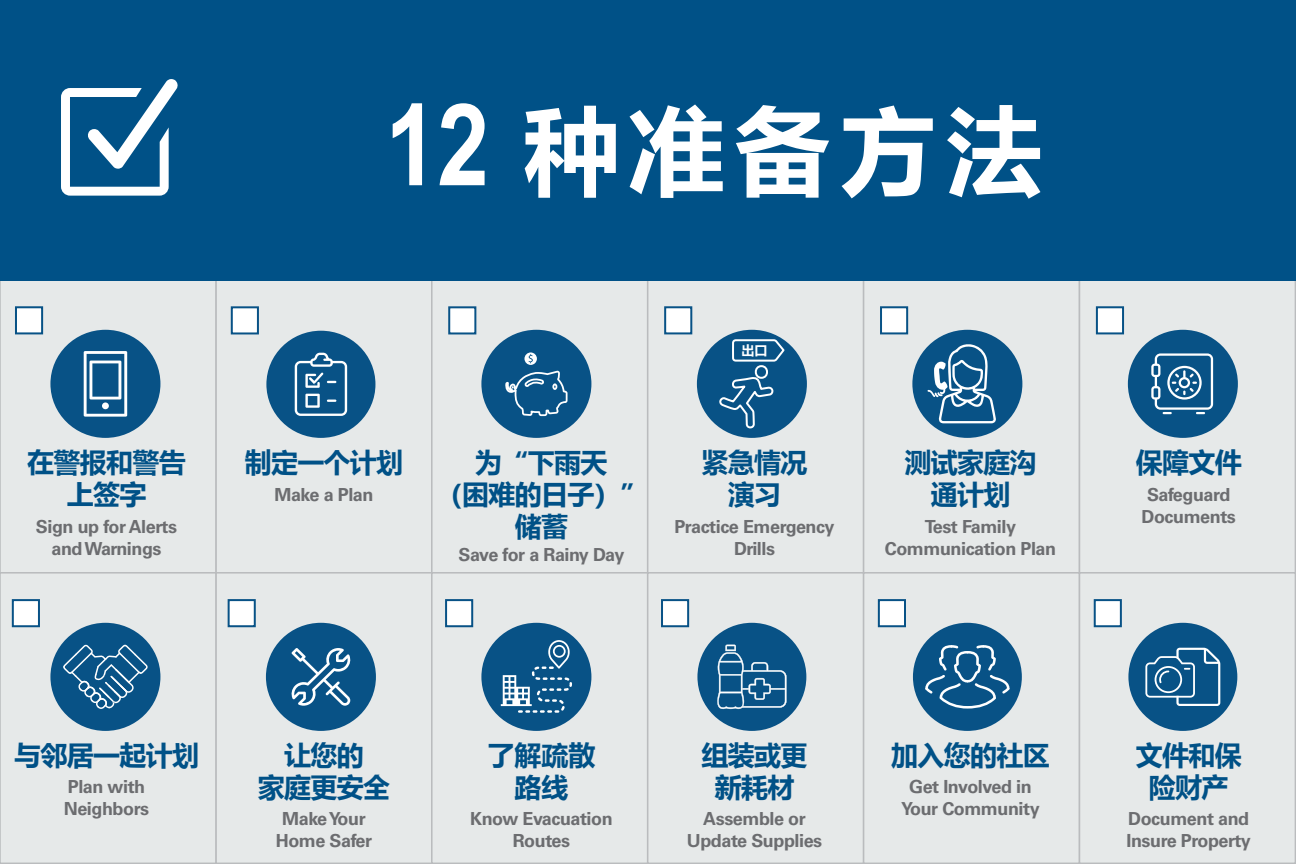
<style>
.page{position:relative;width:1296px;height:864px;background:#fff}
.page>*{position:absolute;margin:0;border:0;box-sizing:border-box;transform-origin:0 0}
.t1{font:700 96px "Microsoft Ya Hei";letter-spacing:.1em;color:#fff}
.Icon_Text{font:700 27px/32px "Microsoft Ya Hei";letter-spacing:-.025em;color:#005187;text-align:center}
.Icon_Text-2{font:700 18px/22px "Univers LT Std";letter-spacing:-.025em;color:#6c6d70;text-align:center}
.Icon_Text-3{font:700 18px "Univers LT Std";letter-spacing:-.045em;color:#6c6d70}
.t2{font:700 13px "Microsoft Ya Hei";color:#fff}
.s1{font-family:"Arial Narrow";font-size:114px}
</style>
<div class="page">
<div style="left:215px;top:279px;width:218px;height:295px;background:#e6e9e9;border:2px solid #babcbe"></div>
<div style="left:431px;top:279px;width:217px;height:295px;background:#e6e9e9;border:2px solid #babcbe"></div>
<div style="left:647px;top:279px;width:217px;height:295px;background:#e6e9e9;border:2px solid #babcbe"></div>
<div style="left:863px;top:279px;width:217px;height:295px;background:#e6e9e9;border:2px solid #babcbe"></div>
<div style="left:216px;top:573px;width:216px;height:290px;background:#e6e9e9"></div>
<div style="left:215px;top:572px;width:218px;height:292px;border:2px solid #babcbe"></div>
<div style="left:432px;top:573px;width:216px;height:290px;background:#e6e9e9"></div>
<div style="left:431px;top:572px;width:217px;height:292px;border:2px solid #babcbe"></div>
<div style="left:648px;top:573px;width:216px;height:290px;background:#e6e9e9"></div>
<div style="left:647px;top:572px;width:217px;height:292px;border:2px solid #babcbe"></div>
<div style="left:864px;top:573px;width:215px;height:290px;background:#e6e9e9"></div>
<div style="left:863px;top:572px;width:217px;height:292px;border:2px solid #babcbe"></div>
<div style="left:697px;top:623px;width:109px;height:108px;background:#085286;border-radius:50%"></div>
<svg style="left:717px;top:645px;width:70px;height:64px"></svg>
<div style="left:913px;top:623px;width:109px;height:108px;background:#085286;border-radius:50%"></div>
<svg style="left:925px;top:645px;width:85px;height:64px"></svg>
<div style="left:0;top:279px;width:217px;height:295px;background:#e6e9e9;border:2px solid #babcbe"></div>
<div style="left:0;top:572px;width:217px;height:292px;background:#e6e9e9;border:2px solid #babcbe"></div>
<div style="left:50px;top:330px;width:110px;height:108px;background:#085286;border-radius:50%"></div>
<svg style="left:84px;top:351px;width:43px;height:66px"></svg>
<div style="left:102px;top:402px;width:7px;height:7px;background:#fff;border-radius:50%"></div>
<div style="left:50px;top:623px;width:110px;height:108px;background:#085286;border-radius:50%"></div>
<svg style="left:63px;top:645px;width:85px;height:64px"></svg>
<div style="left:266px;top:331px;width:109px;height:107px;background:#085286;border-radius:50%"></div>
<svg style="left:295px;top:353px;width:52px;height:63px"></svg>
<div style="left:266px;top:623px;width:110px;height:108px;background:#085286;border-radius:50%"></div>
<svg style="left:291px;top:648px;width:60px;height:58px"></svg>
<div style="left:1079px;top:279px;width:217px;height:295px;background:#e6e9e9;border:2px solid #babcbe"></div>
<div style="left:1079px;top:572px;width:217px;height:292px;background:#e6e9e9;border:2px solid #babcbe"></div>
<div style="left:1128px;top:623px;width:109px;height:108px;background:#085286;border-radius:50%"></div>
<svg style="left:1145px;top:648px;width:75px;height:58px"></svg>
<div style="left:1128px;top:330px;width:110px;height:108px;background:#085286;border-radius:50%"></div>
<svg style="left:1151px;top:353px;width:62px;height:61px"></svg>
<div style="left:481px;top:623px;width:110px;height:108px;background:#085286;border-radius:50%"></div>
<svg style="left:501px;top:640px;width:71px;height:73px"></svg>
<div style="left:697px;top:330px;width:110px;height:108px;background:#085286;border-radius:50%"></div>
<svg style="left:718px;top:338px;width:68px;height:91px"></svg>
<div style="left:481px;top:330px;width:110px;height:108px;background:#085286;border-radius:50%"></div>
<svg style="left:524px;top:352px;width:13px;height:13px"></svg>
<svg style="left:504px;top:370px;width:65px;height:68px"></svg>
<svg style="left:529px;top:354px;width:4px;height:9px"></svg>
<div style="left:912px;top:330px;width:110px;height:108px;background:#085286;border-radius:50%"></div>
<svg style="left:927px;top:344px;width:69px;height:79px"></svg>
<div style="left:0;top:0;width:1296px;height:280px;background:#005187"></div>
<div style="left:15px;top:306px;width:28px;height:28px;background:#fff;border:2px solid #085286"></div>
<div style="left:231px;top:306px;width:28px;height:28px;background:#fff;border:2px solid #085286"></div>
<div style="left:448px;top:306px;width:28px;height:28px;background:#fff;border:2px solid #085286"></div>
<div style="left:664px;top:306px;width:28px;height:28px;background:#fff;border:2px solid #085286"></div>
<div style="left:880px;top:306px;width:28px;height:28px;background:#fff;border:2px solid #085286"></div>
<div style="left:1096px;top:306px;width:28px;height:28px;background:#fff;border:2px solid #085286"></div>
<div style="left:1094px;top:599px;width:28px;height:28px;background:#fff;border:2px solid #085286"></div>
<div style="left:878px;top:599px;width:28px;height:28px;background:#fff;border:2px solid #085286"></div>
<div style="left:661px;top:599px;width:28px;height:28px;background:#fff;border:2px solid #085286"></div>
<div style="left:445px;top:599px;width:28px;height:28px;background:#fff;border:2px solid #085286"></div>
<div style="left:12px;top:599px;width:28px;height:28px;background:#fff;border:2px solid #085286"></div>
<div style="left:228px;top:599px;width:28px;height:28px;background:#fff;border:2px solid #085286"></div>
<svg style="left:61px;top:79px;width:117px;height:117px"></svg>
<p class="Icon_Text" style="left:27px;top:446px;width:160px">在警报和警告上签字</p>
<p class="Icon_Text-2" style="left:36px;top:516px;width:143px">Sign up for Alerts and Warnings</p>
<h1 class="t1" style="left:385px;top:84px;width:658px"><span class="s1">12</span> 种准备方法</h1>
<p class="Icon_Text" style="left:245px;top:446px;width:160px">制定一个计划</p>
<p class="Icon_Text-2" style="left:275px;top:484px;width:100px">Make a Plan</p>
<p class="Icon_Text" style="left:436px;top:446px;width:213px">为“下雨天<br>（困难的日子）”储蓄</p>
<p class="Icon_Text-3" style="left:458px;top:544px;width:167px">Save for a Rainy Day</p>
<p class="t2" style="left:742px;top:341px;width:27px">出口</p>
<p class="Icon_Text" style="left:702px;top:446px;width:107px">紧急情况演习</p>
<p class="Icon_Text-2" style="left:674px;top:516px;width:162px">Practice Emergency<br>Drills</p>
<p class="Icon_Text" style="left:904px;top:446px;width:134px">测试家庭沟通计划</p>
<p class="Icon_Text-2" style="left:885px;top:516px;width:173px">Test Family<br>Communication Plan</p>
<p class="Icon_Text" style="left:14px;top:738px;width:186px">与邻居一起计划</p>
<p class="Icon_Text-2" style="left:64px;top:776px;width:87px;text-align:left">Plan with<br>Neighbors</p>
<p class="Icon_Text" style="left:258px;top:738px;width:134px">让您的<br>家庭更安全</p>
<p class="Icon_Text-2" style="left:276px;top:808px;width:98px">Make Your<br>Home Safer</p>
<p class="Icon_Text" style="left:487px;top:738px;width:109px">了解疏散路线</p>
<p class="Icon_Text-2" style="left:470px;top:808px;width:144px">Know Evacuation<br>Routes</p>
<p class="Icon_Text" style="left:702px;top:738px;width:107px">组装或更新耗材</p>
<p class="Icon_Text-2" style="left:687px;top:808px;width:137px">Assemble or<br>Update Supplies</p>
<p class="Icon_Text" style="left:891px;top:738px;width:160px">加入您的社区</p>
<p class="Icon_Text-2" style="left:901px;top:776px;width:140px">Get Involved in<br>Your Community</p>
<p class="Icon_Text" style="left:1136px;top:446px;width:107px">保障文件</p>
<p class="Icon_Text-2" style="left:1142px;top:484px;width:96px">Safeguard<br>Documents</p>
<p class="Icon_Text" style="left:1136px;top:738px;width:107px">文件和保险财产</p>
<p class="Icon_Text-2" style="left:1127px;top:808px;width:126px;text-align:left">Document and<br>Insure Property</p>
</div>
